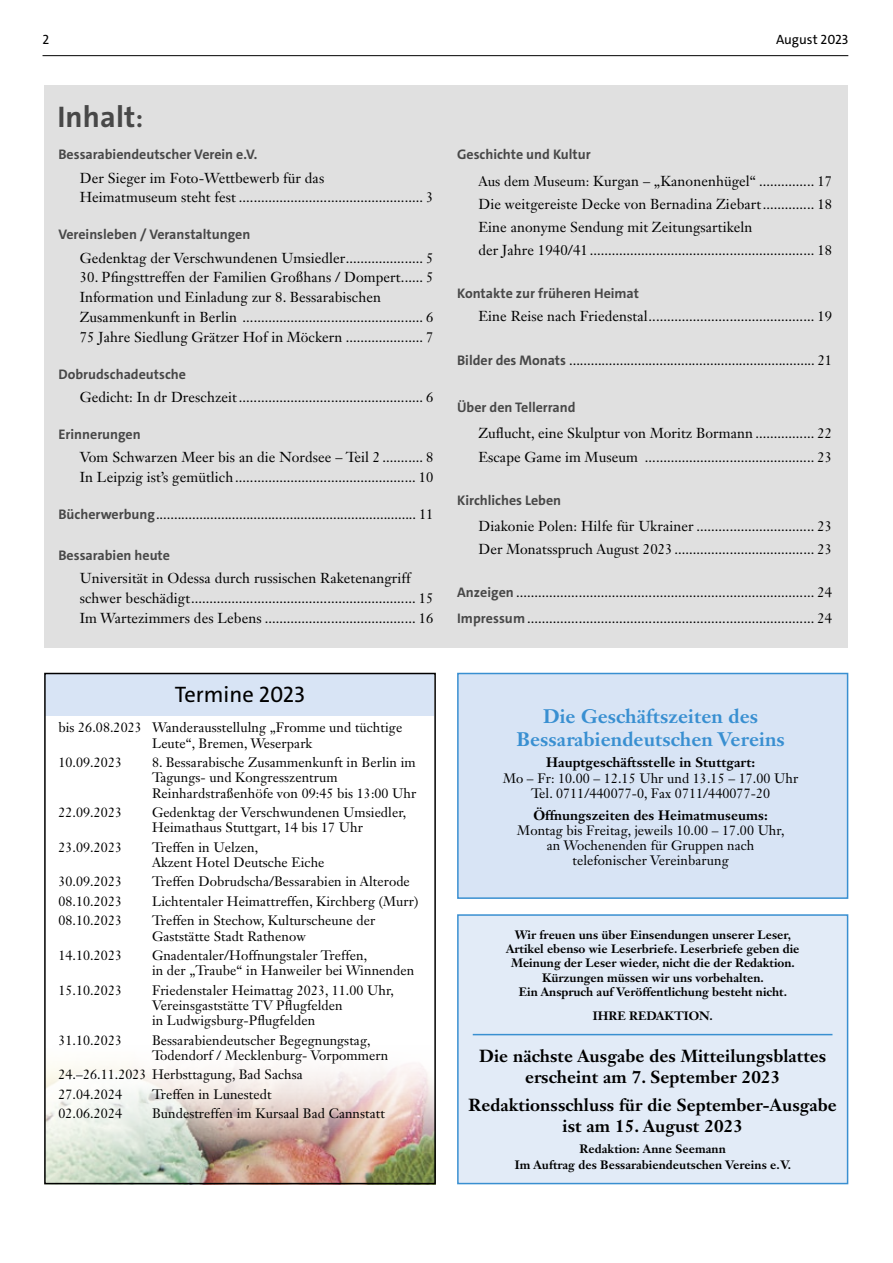
<style>
.page{position:relative;width:893px;height:1263px;background:#fff}
.page>*{position:absolute;margin:0;border:0;box-sizing:border-box;transform-origin:0 0}
.t1{font:700 30px "The Sans";letter-spacing:.005em;color:#484848}
.t2{font:22.5px "The Sans";color:#000}
.t3{font:700 19.35px/23px "Janson Text LT Std";letter-spacing:.005em;color:#398fd1;text-align:center}
.t4{font:700 17.25px/20.7px "Janson Text LT Std";letter-spacing:.005em;color:#000;text-align:center}
.t5{font:14.25px/20px "Janson Text LT Std";letter-spacing:.005em;color:#000}
.t6{font:13.95px/20px "Janson Text LT Std";letter-spacing:.005em;color:#000}
.t7{font:700 13.95px "The Sans";color:#484848}
.t8{font:13.5px/15.1px "Janson Text LT Std";letter-spacing:.005em;color:#000}
.t9{font:700 13.5px "Janson Text LT Std";letter-spacing:.005em;color:#000}
.t10{font:13.5px "The Sans";color:#000}
.t11{font:700 12px/14.4px "Janson Text LT Std";color:#000;text-align:center}
.s1{font-size:25.5px}
.s2{font-size:14.25px}
.s3{font-size:13.95px}
.s4{font-family:"The Sans";font-weight:700;color:#484848}
</style>
<div class="page">
<hr style="left:43px;top:55px;width:805px;height:1px;background:#000">
<img style="left:47px;top:1064px;width:386px;height:117px">
<div style="left:45px;top:673px;width:389px;height:42px;background:#d8e4f5"></div>
<div style="left:44px;top:673px;width:392px;height:511px;border:2px solid #000"></div>
<div style="left:45px;top:85px;width:803px;height:563px;background:#e0e0e0"></div>
<div style="left:457px;top:673px;width:391px;height:226px;background:#d8e4f5;border:2px solid #398fd1"></div>
<div style="left:458px;top:915px;width:390px;height:268px;background:#e2ebf7"></div>
<div style="left:457px;top:914px;width:391px;height:270px;border:2px solid #398fd1"></div>
<hr style="left:473px;top:1034px;width:359px;height:1px;background:#398fd1">
<p class="t10" style="left:43px;top:31px;width:8px">2</p>
<p class="t10" style="left:776px;top:31px;width:74px">August 2023</p>
<h1 class="t1" style="left:57px;top:98px;width:87px">Inhalt<span class="s1">:</span></h1>
<p class="t7" style="left:58px;top:146px;width:200px">Bessarabiendeutscher Verein e.V.</p>
<p class="t5" style="left:80px;top:167px;width:246px">Der Sieger im Foto-Wettbewerb für das</p>
<p class="t6" style="left:80px;top:187px;width:355px"><span class="s2">Heimatmuseum steht fest</span> .................................................. 3</p>
<p class="t7" style="left:58px;top:226px;width:193px">Vereinsleben / Veranstaltungen</p>
<p class="t5" style="left:80px;top:247px;width:355px">Gedenktag der Verschwundenen Umsiedler<span class="s3">..................... 5</span></p>
<p class="t5" style="left:80px;top:267px;width:355px">30. Pfingsttreffen der Familien Großhans / Dompert<span class="s3">...... 5<br></span>Information und Einladung zur 8. Bessarabischen</p>
<p class="t6" style="left:80px;top:307px;width:355px"><span class="s2">Zusammenkunft in Berlin</span> ................................................. 6</p>
<p class="t5" style="left:80px;top:327px;width:355px">75 Jahre Siedlung Grätzer Hof in Möckern <span class="s3">..................... 7</span></p>
<p class="t7" style="left:58px;top:365px;width:129px">Dobrudschadeutsche</p>
<p class="t6" style="left:80px;top:387px;width:355px"><span class="s2">Gedicht: In dr Dreschzeit</span>.................................................. 6</p>
<p class="t7" style="left:58px;top:425px;width:84px">Erinnerungen</p>
<p class="t5" style="left:80px;top:447px;width:355px">Vom Schwarzen Meer bis an die Nordsee – Teil 2 <span class="s3">........... 8</span></p>
<p class="t6" style="left:80px;top:467px;width:355px"><span class="s2">In Leipzig ist’s gemütlich</span> ................................................. 10</p>
<p class="t6" style="left:58px;top:504px;width:377px"><span class="s4">Bücherwerbung</span>........................................................................ 11</p>
<p class="t7" style="left:58px;top:546px;width:113px">Bessarabien heute</p>
<p class="t5" style="left:80px;top:568px;width:332px">Universität in Odessa durch russischen Raketenangriff</p>
<p class="t6" style="left:80px;top:588px;width:355px"><span class="s2">schwer beschädigt</span>............................................................. 15<br><span class="s2">Im Wartezimmers des Lebens</span> ......................................... 16</p>
<h2 class="t2" style="left:175px;top:680px;width:132px">Termine 2023</h2>
<p class="t8" style="left:58px;top:720px;width:345px;text-align:center">bis 26.08.2023 Wanderausstellulng „Fromme und tüchtige<br>Leute“, Bremen, Weserpark</p>
<p class="t8" style="left:58px;top:755px;width:65px">10.09.2023</p>
<p class="t8" style="left:152px;top:755px;width:266px">8. Bessarabische Zusammenkunft in Berlin im<br>Tagungs- und Kongresszentrum<br>Reinhardstraßenhöfe von 09:45 bis 13:00 Uhr</p>
<p class="t8" style="left:58px;top:805px;width:65px">22.09.2023</p>
<p class="t8" style="left:152px;top:805px;width:256px">Gedenktag der Verschwundenen Umsiedler,<br>Heimathaus Stuttgart, 14 bis 17 Uhr</p>
<p class="t8" style="left:58px;top:839px;width:65px">23.09.2023</p>
<p class="t8" style="left:152px;top:839px;width:174px">Treffen in Uelzen,<br>Akzent Hotel Deutsche Eiche</p>
<p class="t8" style="left:58px;top:874px;width:65px">30.09.2023</p>
<p class="t8" style="left:152px;top:874px;width:259px">Treffen Dobrudscha/Bessarabien in Alterode</p>
<p class="t8" style="left:58px;top:893px;width:65px">08.10.2023</p>
<p class="t8" style="left:152px;top:893px;width:268px">Lichtentaler Heimattreffen, Kirchberg (Murr)</p>
<p class="t8" style="left:58px;top:913px;width:65px">08.10.2023</p>
<p class="t8" style="left:152px;top:913px;width:225px">Treffen in Stechow, Kulturscheune der<br>Gaststätte Stadt Rathenow</p>
<p class="t8" style="left:58px;top:948px;width:65px">14.10.2023</p>
<p class="t8" style="left:152px;top:948px;width:264px">Gnadentaler/Hoffnungstaler Treffen,<br>in der „Traube“ in Hanweiler bei Winnenden</p>
<p class="t8" style="left:58px;top:982px;width:65px">15.10.2023</p>
<p class="t8" style="left:152px;top:982px;width:244px">Friedenstaler Heimattag 2023, 11.00 Uhr,<br>Vereinsgaststätte TV Pflugfelden<br>in Ludwigsburg-Pflugfelden</p>
<p class="t8" style="left:58px;top:1032px;width:65px">31.10.2023</p>
<p class="t8" style="left:152px;top:1032px;width:238px">Bessarabiendeutscher Begegnungstag,<br>Todendorf / Mecklenburg- Vorpommern</p>
<p class="t8" style="left:58px;top:1065px;width:246px;line-height:19.5px">24.–26.11.2023 Herbsttagung, Bad Sachsa<br>27.04.2024</p>
<p class="t8" style="left:152px;top:1086px;width:121px">Treffen in Lunestedt</p>
<p class="t8" style="left:58px;top:1106px;width:65px">02.06.2024</p>
<p class="t8" style="left:152px;top:1106px;width:234px">Bundestreffen im Kursaal Bad Cannstatt</p>
<p class="t7" style="left:457px;top:146px;width:135px">Geschichte und Kultur</p>
<p class="t6" style="left:478px;top:171px;width:355px">Aus dem Museum: <span class="s2">Kurgan – „Kanonenhügel“</span> ............... 17</p>
<p class="t5" style="left:478px;top:192px;width:355px;line-height:23.1px">Die weitgereiste Decke von Bernadina Ziebart<span class="s3">.............. 18<br></span>Eine anonyme Sendung mit Zeitungsartikeln</p>
<p class="t6" style="left:478px;top:240px;width:355px"><span class="s2">der Jahre 1940/41</span>............................................................. 18</p>
<p class="t7" style="left:457px;top:285px;width:183px">Kontakte zur früheren Heimat</p>
<p class="t6" style="left:478px;top:306px;width:355px"><span class="s2">Eine Reise nach Friedenstal</span>............................................. 19</p>
<p class="t6" style="left:457px;top:350px;width:377px"><span class="s4">Bilder des Monats</span> .................................................................... 21</p>
<p class="t7" style="left:457px;top:398px;width:120px">Über den Tellerrand</p>
<p class="t5" style="left:478px;top:423px;width:355px">Zuflucht, eine Skulptur von Moritz Bormann <span class="s3">................ 22</span></p>
<p class="t6" style="left:478px;top:447px;width:355px"><span class="s2">Escape Game im Museum</span> .............................................. 23</p>
<p class="t7" style="left:457px;top:491px;width:106px">Kirchliches Leben</p>
<p class="t6" style="left:478px;top:515px;width:355px;line-height:23.1px"><span class="s2">Diakonie Polen: Hilfe für Ukrainer</span> ................................ 23<br><span class="s2">Der Monatsspruch August 2023</span>...................................... 23</p>
<p class="t6" style="left:457px;top:579px;width:377px;line-height:25.8px"><span class="s4">Anzeigen</span> ................................................................................. 24<br><span class="s4">Impressum</span> .............................................................................. 24</p>
<h3 class="t3" style="left:516px;top:705px;width:270px">Die Geschäftszeiten des<br>Bessarabiendeutschen Vereins</h3>
<p class="t9" style="left:546px;top:754px;width:211px">Hauptgeschäftsstelle in Stuttgart:</p>
<p class="t8" style="left:503px;top:770px;width:297px;text-align:center">Mo – Fr: 10.00 – 12.15 Uhr und 13.15 – 17.00 Uhr<br>Tel. 0711/440077-0, Fax 0711/440077-20</p>
<p class="t9" style="left:533px;top:807px;width:236px">Öffnungszeiten des Heimatmuseums:</p>
<p class="t8" style="left:517px;top:823px;width:269px;text-align:center">Montag bis Freitag, jeweils 10.00 – 17.00 Uhr, an Wochenenden für Gruppen nach telefonischer Vereinbarung</p>
<p class="t11" style="left:506px;top:927px;width:295px">Wir freuen uns über Einsendungen unserer Leser, Artikel ebenso wie Leserbriefe. Leserbriefe geben die Meinung der Leser wieder, nicht die der Redaktion.<br>Kürzungen müssen wir uns vorbehalten.<br>Ein Anspruch auf Veröffentlichung besteht nicht.</p>
<p class="t11" style="left:593px;top:1008px;width:122px">IHRE REDAKTION.</p>
<p class="t4" style="left:479px;top:1045px;width:348px">Die nächste Ausgabe des Mitteilungsblattes erscheint am 7. September 2023</p>
<p class="t4" style="left:469px;top:1094px;width:370px">Redaktionsschluss für die September-Ausgabe ist am 15. August 2023</p>
<p class="t11" style="left:515px;top:1140px;width:278px;line-height:16.5px">Redaktion: Anne Seemann<br>Im Auftrag des Bessarabiendeutschen Vereins e.V.</p>
</div>
